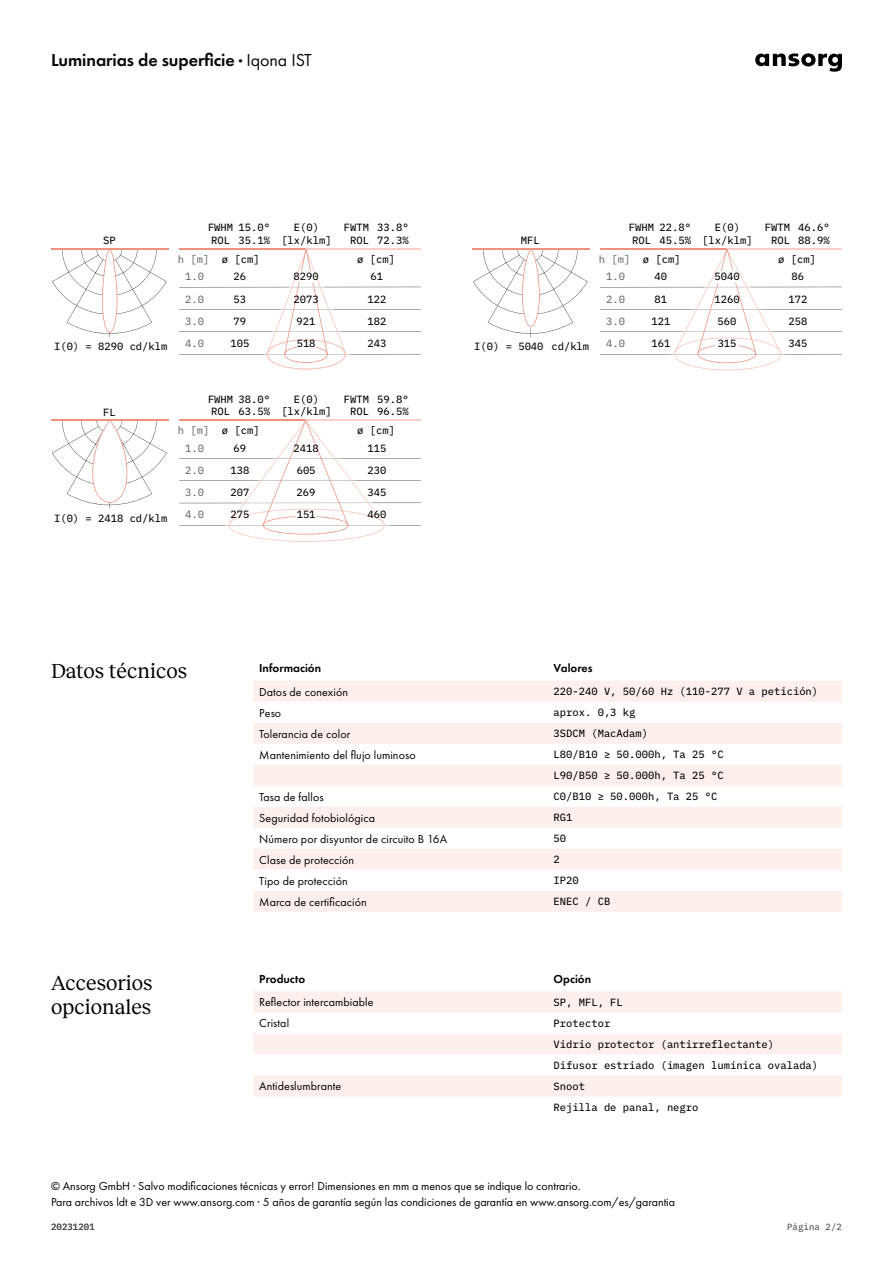
<style>
.page{position:relative;width:893px;height:1263px;background:#fff}
.page>*{position:absolute;margin:0;border:0;box-sizing:border-box;transform-origin:0 0}
.t1{font:21px/24px "Reckless";color:#000}
.t2{font:600 18px "Futura PT";letter-spacing:-.005em;color:#080808}
.t3{font:12px/15.8px "Futura PT";letter-spacing:.005em;color:#000}
.t4{font:600 12px "Futura PT";color:#000}
.t5{font:10.5px/22px "IBM Plex Mono Text";color:#000;text-align:center}
.t6{font:10.5px/22px "IBM Plex Mono Text";color:#6b6c6a;text-align:center}
.t7{font:9px "IBM Plex Mono Text";letter-spacing:.01em;color:#4d4d4d}
.s1{font-weight:400}
</style>
<div class="page">
<svg style="left:755px;top:53px;width:87px;height:19px"></svg>
<hr style="left:600px;top:287px;width:242px;height:1px;background:#201f1a">
<hr style="left:600px;top:354px;width:242px;height:1px;background:#201f1a">
<hr style="left:600px;top:309px;width:242px;height:1px;background:#201f1a">
<hr style="left:600px;top:331px;width:242px;height:1px;background:#201f1a">
<hr style="left:472px;top:248px;width:118px;height:1px;background:#ee927f">
<hr style="left:600px;top:248px;width:127px;height:1px;background:#ee927f">
<hr style="left:727px;top:248px;width:115px;height:1px;background:#facfc5">
<svg style="left:668px;top:248px;width:123px;height:122px"></svg>
<svg style="left:473px;top:249px;width:115px;height:88px"></svg>
<hr style="left:179px;top:458px;width:242px;height:1px;background:#201f1a">
<hr style="left:179px;top:525px;width:242px;height:1px;background:#201f1a">
<hr style="left:179px;top:480px;width:242px;height:1px;background:#201f1a">
<hr style="left:179px;top:503px;width:242px;height:1px;background:#201f1a">
<hr style="left:51px;top:419px;width:118px;height:2px;background:#ee927f">
<hr style="left:179px;top:419px;width:127px;height:2px;background:#ee927f">
<hr style="left:306px;top:419px;width:115px;height:2px;background:#facfc5">
<svg style="left:216px;top:419px;width:181px;height:123px"></svg>
<svg style="left:52px;top:421px;width:115px;height:88px"></svg>
<hr style="left:179px;top:287px;width:242px;height:1px;background:#201f1a">
<hr style="left:179px;top:354px;width:242px;height:1px;background:#201f1a">
<hr style="left:179px;top:309px;width:242px;height:1px;background:#201f1a">
<hr style="left:179px;top:331px;width:242px;height:1px;background:#201f1a">
<hr style="left:51px;top:248px;width:118px;height:1px;background:#ee927f">
<hr style="left:179px;top:248px;width:127px;height:1px;background:#ee927f">
<hr style="left:306px;top:248px;width:115px;height:1px;background:#facfc5">
<svg style="left:260px;top:248px;width:91px;height:121px"></svg>
<svg style="left:52px;top:249px;width:115px;height:88px"></svg>
<svg style="left:253px;top:681px;width:589px;height:231px;fill:#fdefec"></svg>
<svg style="left:253px;top:991px;width:589px;height:105px;fill:#fdefec"></svg>
<h2 class="t2" style="left:51px;top:49px;width:262px">Luminarias de superficie · <span class="s1">Iqona IST</span></h2>
<p class="t5" style="left:103px;top:229px;width:14px">SP</p>
<p class="t5" style="left:54px;top:335px;width:115px">I(0) = 8290 cd/klm</p>
<p class="t5" style="left:281px;top:220px;width:52px;line-height:12.6px">E(0) [lx/klm]</p>
<p class="t5" style="left:294px;top:265px;width:27px;text-align:left">8290<br>2073<br>921<br>518</p>
<p class="t5" style="left:208px;top:220px;width:27px;line-height:12.6px;text-align:left">FWHM<br>ROL</p>
<p class="t5" style="left:239px;top:220px;width:33px;line-height:12.6px;text-align:left">15.0°<br>35.1%</p>
<p class="t5" style="left:344px;top:220px;width:27px;line-height:12.6px">FWTM<br>ROL</p>
<p class="t5" style="left:377px;top:220px;width:33px;line-height:12.6px;text-align:left">33.8°<br>72.3%</p>
<p class="t5" style="left:222px;top:247px;width:39px">ø [cm]</p>
<p class="t5" style="left:357px;top:250px;width:39px;line-height:17.4px">ø [cm]<br>61</p>
<p class="t5" style="left:367px;top:287px;width:20px;text-align:justify">122<br>182<br>243</p>
<p class="t6" style="left:178px;top:250px;width:33px;line-height:17.4px">h [m]<br>1.0</p>
<p class="t6" style="left:185px;top:287px;width:20px;text-align:justify">2.0<br>3.0<br>4.0</p>
<p class="t5" style="left:230px;top:265px;width:20px">26<br>53<br>79<br>105</p>
<p class="t5" style="left:103px;top:400px;width:14px">FL</p>
<p class="t5" style="left:54px;top:506px;width:115px">I(0) = 2418 cd/klm</p>
<p class="t5" style="left:281px;top:392px;width:52px;line-height:12.6px">E(0) [lx/klm]</p>
<p class="t5" style="left:294px;top:436px;width:27px;text-align:left">2418<br>605<br>269<br>151</p>
<p class="t5" style="left:208px;top:392px;width:27px;line-height:12.6px;text-align:left">FWHM<br>ROL</p>
<p class="t5" style="left:239px;top:392px;width:33px;line-height:12.6px;text-align:left">38.0°<br>63.5%</p>
<p class="t5" style="left:344px;top:392px;width:27px;line-height:12.6px">FWTM<br>ROL</p>
<p class="t5" style="left:377px;top:392px;width:33px;line-height:12.6px;text-align:left">59.8°<br>96.5%</p>
<p class="t6" style="left:178px;top:421px;width:33px;line-height:17.4px">h [m]<br>1.0</p>
<p class="t6" style="left:185px;top:458px;width:20px;text-align:justify">2.0<br>3.0<br>4.0</p>
<p class="t5" style="left:222px;top:419px;width:39px">ø [cm]</p>
<p class="t5" style="left:357px;top:421px;width:39px;line-height:17.4px">ø [cm]<br>115</p>
<p class="t5" style="left:367px;top:458px;width:20px;text-align:justify">230<br>345<br>460</p>
<p class="t5" style="left:230px;top:436px;width:20px">69<br>138<br>207<br>275</p>
<p class="t5" style="left:521px;top:229px;width:20px">MFL</p>
<p class="t5" style="left:474px;top:335px;width:116px">I(0) = 5040 cd/klm</p>
<p class="t5" style="left:702px;top:220px;width:52px;line-height:12.6px">E(0) [lx/klm]</p>
<p class="t5" style="left:714px;top:265px;width:27px">5040<br>1260<br>560<br>315</p>
<p class="t5" style="left:629px;top:220px;width:27px;line-height:12.6px">FWHM<br>ROL</p>
<p class="t5" style="left:660px;top:220px;width:33px;line-height:12.6px;text-align:left">22.8°<br>45.5%</p>
<p class="t5" style="left:765px;top:220px;width:27px;line-height:12.6px">FWTM<br>ROL</p>
<p class="t5" style="left:798px;top:220px;width:33px;line-height:12.6px;text-align:left">46.6°<br>88.9%</p>
<p class="t5" style="left:643px;top:247px;width:39px">ø [cm]</p>
<p class="t5" style="left:778px;top:250px;width:39px;line-height:17.4px">ø [cm]<br>86</p>
<p class="t5" style="left:788px;top:287px;width:20px;text-align:justify">172<br>258<br>345</p>
<p class="t6" style="left:599px;top:250px;width:33px;line-height:17.4px">h [m]<br>1.0</p>
<p class="t6" style="left:606px;top:287px;width:20px;text-align:justify">2.0<br>3.0<br>4.0</p>
<p class="t5" style="left:651px;top:265px;width:20px">40<br>81<br>121<br>161</p>
<h1 class="t1" style="left:51px;top:658px;width:138px">Datos técnicos</h1>
<h1 class="t1" style="left:51px;top:970px;width:103px">Accesorios opcionales</h1>
<p class="t4" style="left:259px;top:661px;width:63px">Información</p>
<p class="t4" style="left:554px;top:661px;width:40px">Valores</p>
<p class="t3" style="left:259px;top:684px;width:90px">Datos de conexión</p>
<p class="t5" style="left:554px;top:680px;width:266px">220-240 V, 50/60 Hz (110-277 V a petición)</p>
<p class="t3" style="left:259px;top:705px;width:24px">Peso</p>
<p class="t5" style="left:554px;top:701px;width:83px">aprox. 0,3 kg</p>
<p class="t3" style="left:259px;top:726px;width:93px">Tolerancia de color</p>
<p class="t5" style="left:554px;top:722px;width:96px">3SDCM (MacAdam)</p>
<p class="t3" style="left:259px;top:747px;width:158px">Mantenimiento del flujo luminoso</p>
<p class="t5" style="left:554px;top:743px;width:172px;line-height:21px;text-align:left">L80/B10 ≥ 50.000h, Ta 25 °C<br>L90/B50 ≥ 50.000h, Ta 25 °C</p>
<p class="t3" style="left:259px;top:789px;width:66px">Tasa de fallos</p>
<p class="t5" style="left:554px;top:785px;width:165px">C0/B10 ≥ 50.000h, Ta 25 °C</p>
<p class="t3" style="left:259px;top:810px;width:117px">Seguridad fotobiológica</p>
<p class="t5" style="left:554px;top:806px;width:20px">RG1</p>
<p class="t3" style="left:259px;top:831px;width:189px">Número por disyuntor de circuito B 16A</p>
<p class="t5" style="left:554px;top:827px;width:14px">50</p>
<p class="t3" style="left:259px;top:852px;width:96px">Clase de protección</p>
<p class="t5" style="left:554px;top:848px;width:8px">2</p>
<p class="t3" style="left:259px;top:873px;width:90px">Tipo de protección</p>
<p class="t5" style="left:554px;top:869px;width:27px">IP20</p>
<p class="t3" style="left:259px;top:894px;width:109px">Marca de certificación</p>
<p class="t5" style="left:554px;top:890px;width:58px">ENEC / CB</p>
<p class="t4" style="left:259px;top:971px;width:47px">Producto</p>
<p class="t4" style="left:554px;top:971px;width:39px">Opción</p>
<p class="t3" style="left:259px;top:994px;width:116px">Reflector intercambiable</p>
<p class="t5" style="left:554px;top:990px;width:71px">SP, MFL, FL</p>
<p class="t3" style="left:259px;top:1015px;width:31px">Cristal</p>
<p class="t5" style="left:554px;top:1012px;width:266px;line-height:21px;text-align:left">Protector<br>Vidrio protector (antirreflectante)<br>Difusor estriado (imagen lumínica ovalada)</p>
<p class="t3" style="left:259px;top:1078px;width:83px">Antideslumbrante</p>
<p class="t5" style="left:554px;top:1075px;width:146px;line-height:21px;text-align:left">Snoot<br>Rejilla de panal, negro</p>
<p class="t3" style="left:51px;top:1178px;width:625px">© Ansorg GmbH · Salvo modificaciones técnicas y error! Dimensiones en mm a menos que se indique lo contrario.<br>Para archivos ldt e 3D ver www.ansorg.com · 5 años de garantía según las condiciones de garantía en www.ansorg.com/es/garantia</p>
<p class="t7" style="left:51px;top:1220px;width:45px">20231201</p>
<p class="t7" style="left:793px;top:1220px;width:51px">Página 29</p>
<p class="t7" style="left:787px;top:1220px;width:56px">Página 2/2</p>
</div>
